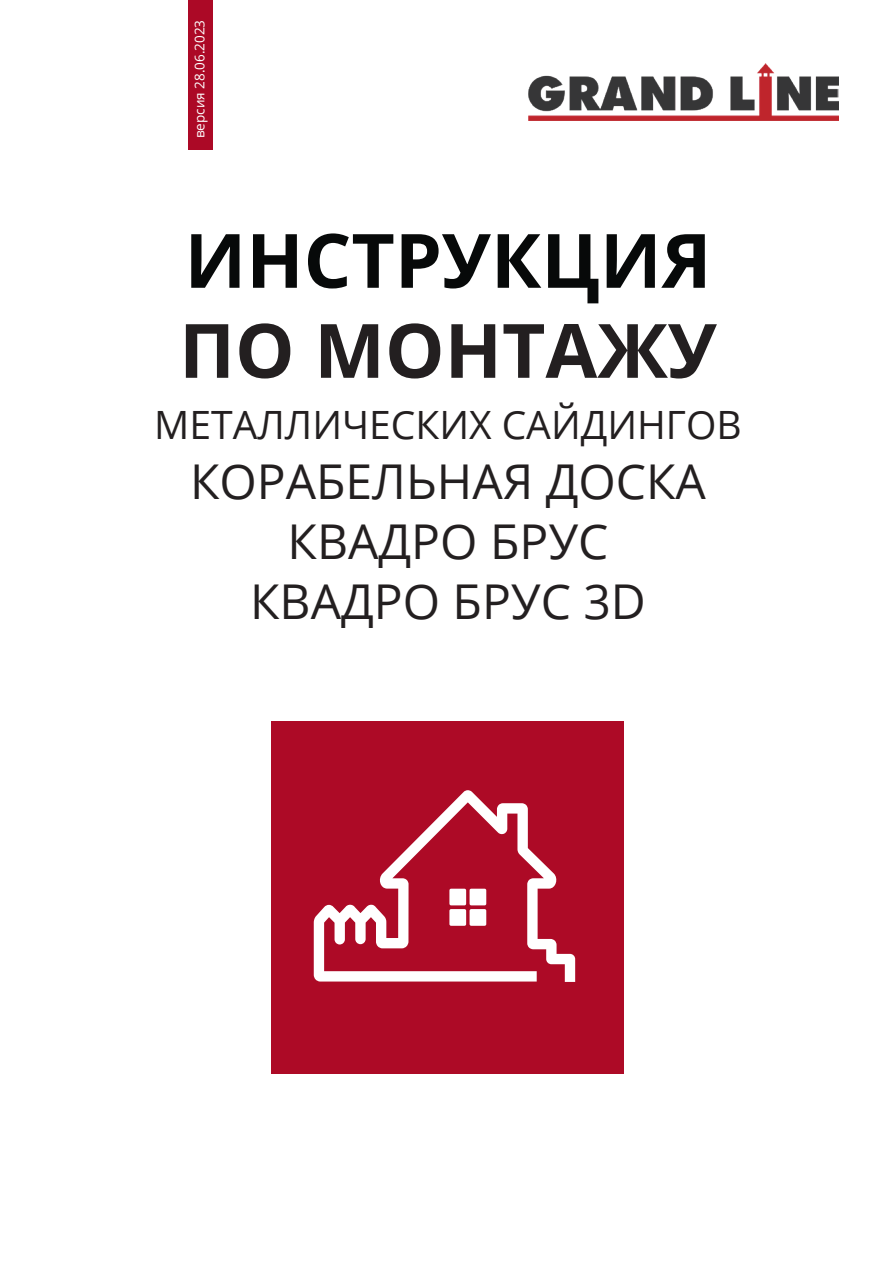
<style>
.page{position:relative;width:893px;height:1263px;background:#fff}
.page>*{position:absolute;margin:0;border:0;box-sizing:border-box;transform-origin:0 0}
.t1{font:700 75px "Open Sans";color:#070909}
.t2{font:700 75px "Open Sans";color:#231f20}
.t3{font:48px/60px "Open Sans";color:#231f20;text-align:center}
.t4{font:39px "Open Sans";color:#231f20}
.t5{font:13.5px "Open Sans";color:#fff}
</style>
<div class="page">
<img style="left:528px;top:63px;width:311px;height:58px">
<div style="left:271px;top:721px;width:353px;height:353px;background:#ad0a26"></div>
<svg style="left:314px;top:790px;width:261px;height:192px"></svg>
<div style="left:189px;top:0;width:24px;height:150px;background:#ac0926"></div>
<p class="t5" style="left:190px;top:138px;width:120px;rotate:-90deg">версия 28.06.2023</p>
<h1 class="t1" style="left:185px;top:208px;width:528px">ИНСТРУКЦИЯ</h1>
<h1 class="t2" style="left:179px;top:298px;width:539px">ПО МОНТАЖУ</h1>
<p class="t4" style="left:154px;top:398px;width:589px">МЕТАЛЛИЧЕСКИХ САЙДИНГОВ</p>
<p class="t3" style="left:190px;top:450px;width:517px">КОРАБЕЛЬНАЯ ДОСКА<br>КВАДРО БРУС<br>КВАДРО БРУС 3D</p>
</div>
